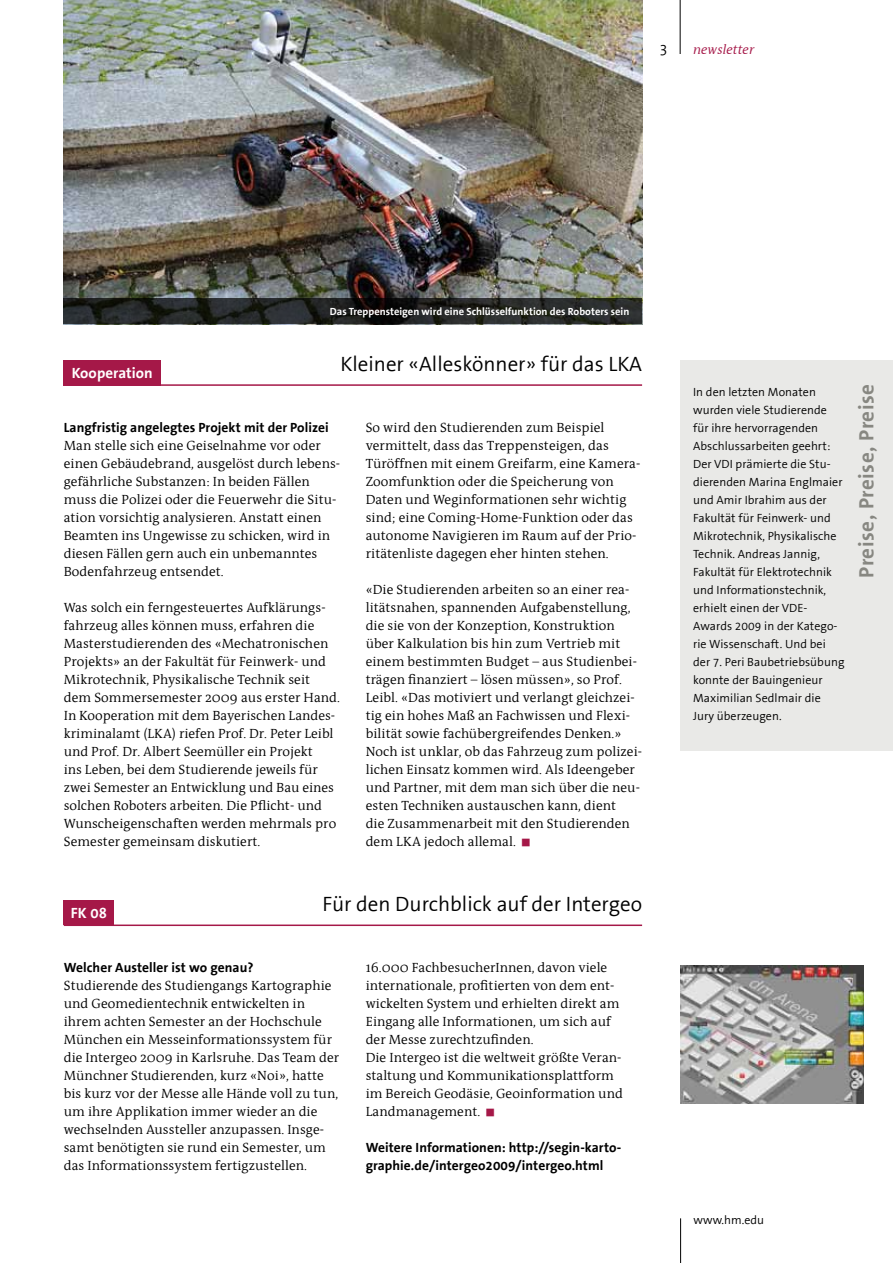
<style>
.page{position:relative;width:893px;height:1263px;background:#fff}
.page>*{position:absolute;margin:0;border:0;box-sizing:border-box;transform-origin:0 0}
.t1{font:21px "FHM The Sans";color:#000}
.t2{font:700 21px "FHM The Sans";letter-spacing:.025em;color:#878781}
.t3{font:700 15px "FHM The Sans";letter-spacing:.005em;color:#fff}
.t4{font:15px "FHM The Sans";color:#000}
.t5{font:13.5px/18px "FHM Antiqua";letter-spacing:.005em;color:#000}
.t6{font:700 13.5px/18px "FHM Antiqua";letter-spacing:.005em;color:#000}
.t7{font:italic 13.5px "FHM Antiqua";color:#a51848}
.t8{font:12px/18px "FHM The Sans";letter-spacing:.005em;color:#000}
.t9{font:700 10.5px "FHM The Sans";color:#fff}
.s1{color:#a51848}
</style>
<div class="page">
<hr style="left:680px;top:0;width:1px;height:54px;background:#000">
<hr style="left:680px;top:1218px;width:1px;height:45px;background:#000">
<hr style="left:64px;top:384px;width:578px;height:2px;background:#a51848">
<div style="left:64px;top:360px;width:97px;height:26px;background:#a51848"></div>
<div style="left:680px;top:360px;width:213px;height:390px;background:#e9e9e7"></div>
<img style="left:64px;top:0;width:578px;height:298px">
<svg style="left:64px;top:298px;width:578px;height:26px;background:#212322"></svg>
<img style="left:680px;top:965px;width:183px;height:138px">
<hr style="left:64px;top:924px;width:578px;height:2px;background:#a51848">
<div style="left:64px;top:900px;width:50px;height:25px;background:#a51848"></div>
<p class="t4" style="left:659px;top:41px;width:10px">3</p>
<p class="t7" style="left:693px;top:42px;width:63px">newsletter</p>
<p class="t3" style="left:72px;top:365px;width:83px">Kooperation</p>
<p class="t9" style="left:330px;top:306px;width:301px">Das Treppensteigen wird eine Schlüsselfunktion des Roboters sein</p>
<h1 class="t1" style="left:340px;top:353px;width:303px">Kleiner «Alleskönner» für das LKA</h1>
<p class="t6" style="left:64px;top:419px;width:267px">Langfristig angelegtes Projekt mit der Polizei</p>
<p class="t5" style="left:64px;top:437px;width:278px">Man stelle sich eine Geiselnahme vor oder einen Gebäudebrand, ausgelöst durch lebens&shy;gefährliche Substanzen: In beiden Fällen muss die Polizei oder die Feuerwehr die Situ&shy;ation vorsichtig analysieren. Anstatt einen Beamten ins Ungewisse zu schicken, wird in diesen Fällen gern auch ein unbemanntes Bodenfahrzeug entsendet.</p>
<p class="t5" style="left:64px;top:599px;width:278px">Was solch ein ferngesteuertes Aufklärungs&shy;fahrzeug alles können muss, erfahren die Masterstudierenden des «Mechatronischen Projekts» an der Fakultät für Feinwerk- und Mikrotechnik, Physikalische Technik seit dem Sommersemester 2009 aus erster Hand.<br>In Kooperation mit dem Bayerischen Landes&shy;kriminalamt (LKA) riefen Prof. Dr. Peter Leibl und Prof. Dr. Albert Seemüller ein Projekt<br>ins Leben, bei dem Studierende jeweils für zwei Semester an Entwicklung und Bau eines solchen Roboters arbeiten. Die Pflicht- und Wunscheigenschaften werden mehrmals pro Semester gemeinsam diskutiert.</p>
<p class="t5" style="left:366px;top:419px;width:276px">So wird den Studierenden zum Beispiel vermittelt, dass das Treppensteigen, das Türöffnen mit einem Greifarm, eine Kamera-Zoomfunktion oder die Speicherung von Daten und Weginformationen sehr wichtig sind; eine Coming-Home-Funktion oder das autonome Navigieren im Raum auf der Prio&shy;ritätenliste dagegen eher hinten stehen.</p>
<p class="t5" style="left:366px;top:581px;width:278px">«Die Studierenden arbeiten so an einer rea&shy;litätsnahen, spannenden Aufgabenstellung, die sie von der Konzeption, Konstruktion über Kalkulation bis hin zum Vertrieb mit einem bestimmten Budget – aus Studienbei&shy;trägen finanziert – lösen müssen», so Prof.<br>Leibl. «Das motiviert und verlangt gleichzei&shy;tig ein hohes Maß an Fachwissen und Flexi&shy;bilität sowie fachübergreifendes Denken.» Noch ist unklar, ob das Fahrzeug zum polizei&shy;lichen Einsatz kommen wird. Als Ideengeber und Partner, mit dem man sich über die neu&shy;esten Techniken austauschen kann, dient<br>die Zusammenarbeit mit den Studierenden dem LKA jedoch allemal. <span class="s1">■</span></p>
<p class="t3" style="left:71px;top:905px;width:37px">FK 08</p>
<h1 class="t1" style="left:323px;top:893px;width:321px">Für den Durchblick auf der Intergeo</h1>
<p class="t6" style="left:64px;top:959px;width:191px">Welcher Austeller ist wo genau?</p>
<p class="t5" style="left:64px;top:977px;width:277px">Studierende des Studiengangs Kartographie und Geomedientechnik entwickelten in ihrem achten Semester an der Hochschule München ein Messeinformationssystem für die Intergeo 2009 in Karlsruhe. Das Team der Münchner Studierenden, kurz «Noi», hatte bis kurz vor der Messe alle Hände voll zu tun, um ihre Applikation immer wieder an die wechselnden Aussteller anzupassen. Insge&shy;samt benötigten sie rund ein Semester, um das Informationssystem fertigzustellen.</p>
<p class="t5" style="left:366px;top:959px;width:259px">16.000 FachbesucherInnen, davon viele internationale, profitierten von dem ent&shy;wickelten System und erhielten direkt am Eingang alle Informationen, um sich auf der Messe zurechtzufinden.<br>Die Intergeo ist die weltweit größte Veran&shy;staltung und Kommunikationsplattform im Bereich Geodäsie, Geoinformation und Landmanagement. <span class="s1">■</span></p>
<p class="t6" style="left:366px;top:1139px;width:257px">Weitere Informationen: http://segin-karto&shy;graphie.de/intergeo2009/intergeo.html</p>
<p class="t8" style="left:693px;top:383px;width:153px">In den letzten Monaten wurden viele Studierende für ihre hervorragenden<br>Abschlussarbeiten geehrt:<br>Der VDI prämierte die Stu&shy;dierenden Marina Englmaier und Amir Ibrahim aus der<br>Fakultät für Feinwerk- und<br>Mikrotechnik, Physikalische<br>Technik. Andreas Jannig,<br>Fakultät für Elektrotechnik und Informationstechnik, erhielt einen der VDE-<br>Awards 2009 in der Katego&shy;rie Wissenschaft. Und bei der 7. Peri Baubetriebsübung konnte der Bauingenieur<br>Maximilian Sedlmair die<br>Jury überzeugen.</p>
<h1 class="t2" style="left:855px;top:578px;width:195px;rotate:-90deg">Preise, Preise, Preise</h1>
<p class="t8" style="left:694px;top:1212px;width:72px">www.hm.edu</p>
</div>
